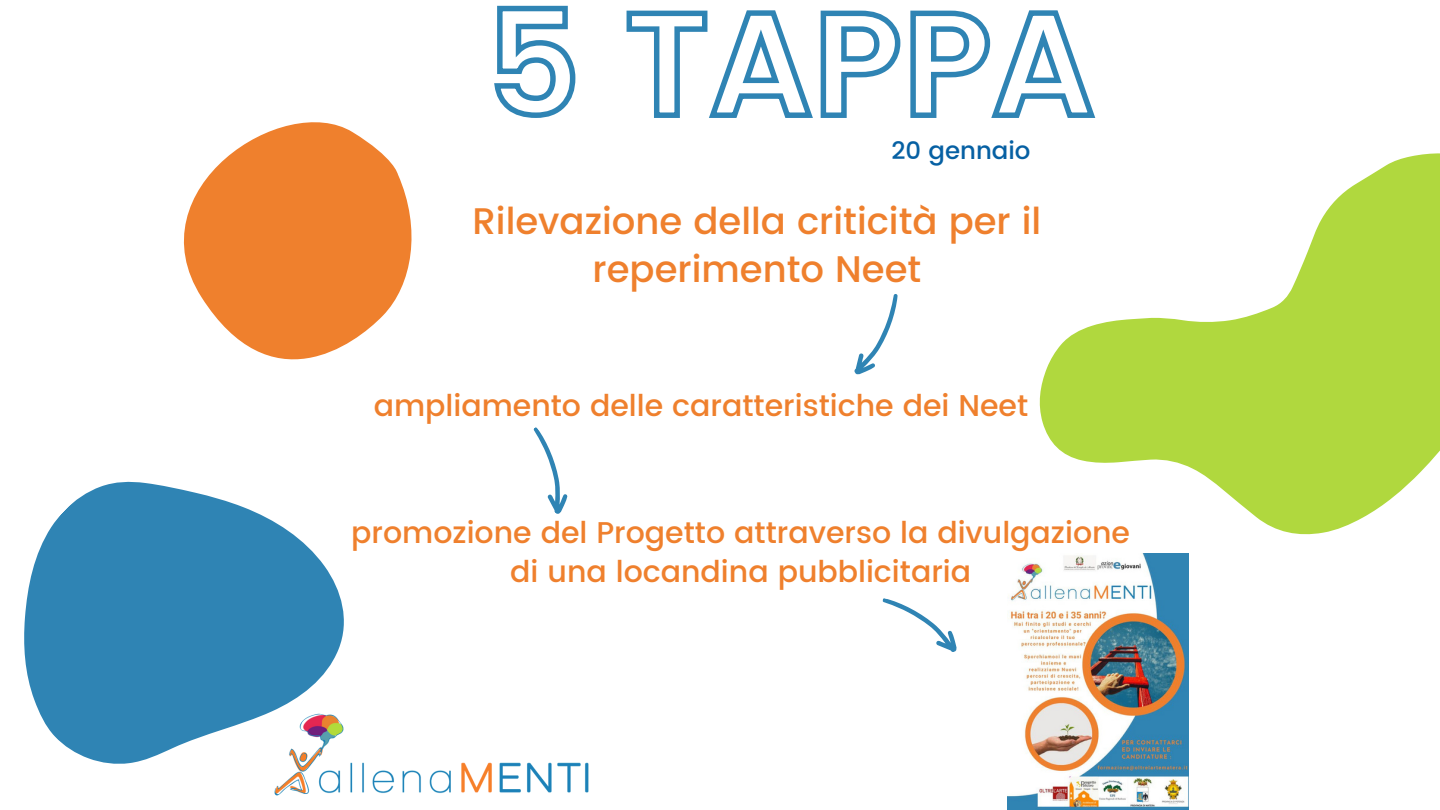
<style>
.page{position:relative;width:1440px;height:810px;background:#fff}
.page>*{position:absolute;margin:0;border:0;box-sizing:border-box;transform-origin:0 0}
.t1{font:500 37px/48px "Poppins";color:#ef802d;text-align:center}
.t2{font:500 30px/38.2px "Poppins";color:#ef802d;text-align:center}
.t3{font:500 24.4px "Poppins";color:#0660a3}
</style>
<div class="page">
<svg style="left:1039px;top:153px;width:401px;height:382px;fill:#b0d83e"></svg>
<svg style="left:24px;top:481px;width:320px;height:283px;fill:#2f84b4"></svg>
<svg style="left:183px;top:122px;width:229px;height:238px;fill:#ef802d"></svg>
<img style="left:252px;top:686px;width:337px;height:110px">
<svg style="left:855px;top:294px;width:43px;height:81px"></svg>
<svg style="left:533px;top:427px;width:35px;height:87px"></svg>
<img style="left:1007px;top:554px;width:181px;height:256px">
<svg style="left:494px;top:5px;width:602px;height:113px"></svg>
<svg style="left:882px;top:598px;width:75px;height:54px"></svg>
<p class="t3" style="left:891px;top:136px;width:141px">20 gennaio</p>
<p class="t1" style="left:473px;top:197px;width:570px">Rilevazione della criticità per il reperimento Neet</p>
<p class="t2" style="left:374px;top:386px;width:656px">ampliamento delle caratteristiche dei Neet</p>
<p class="t2" style="left:351px;top:514px;width:780px">promozione del Progetto attraverso la divulgazione di una locandina pubblicitaria</p>
</div>
